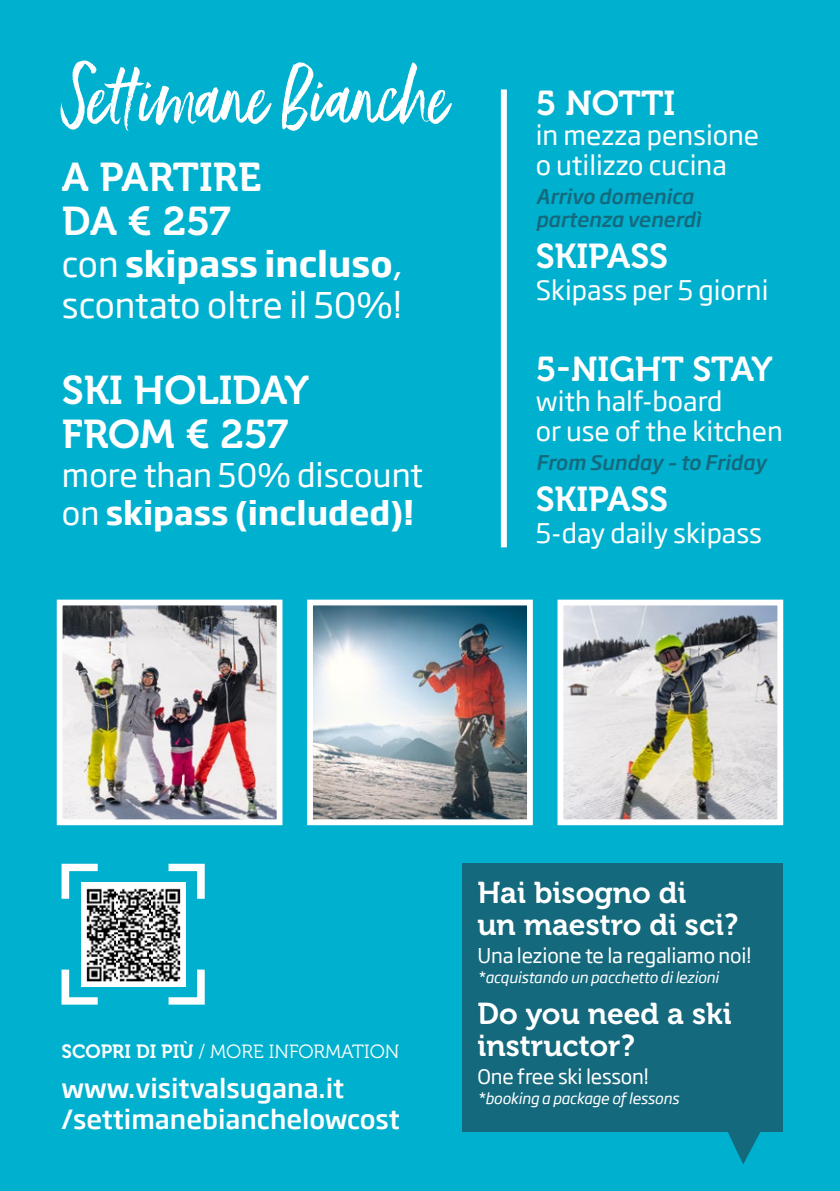
<style>
.page{position:relative;width:840px;height:1191px;background:#fff}
.page>*{position:absolute;margin:0;border:0;box-sizing:border-box;transform-origin:0 0}
.t1{font:73.8px "Ernestand Emily";color:#fff;scale:.88 1}
.t2{font:40px/44px "Museo 700";color:#fff}
.t3{font:34.6px/41.6px "Soho Gothic Std";color:#fff}
.t4{font:34.4px "Museo 700";color:#fff}
.t5{font:32px/38.4px "Soho Gothic Std";color:#fff}
.t6{font:30px/32px "Museo 700";color:#fff}
.t7{font:26.4px/30px "Soho Gothic Std";color:#fff}
.t8{font:500 26px/31px "Soho Gothic Std";color:#fff}
.t9{font:20px "Soho Gothic Std";letter-spacing:-.01em;color:#fff}
.t10{font:italic 500 19.8px/22.6px "Soho Gothic Std";color:#14697d}
.t11{font:19.2px "Museo 300";color:#fff}
.t12{font:italic 15px "Soho Gothic Std";letter-spacing:-.01em;color:#fff}
.s1{font-family:"Museo 700";font-size:34.4px}
.s2{font-weight:700}
.s3{font-family:"Museo 700"}
</style>
<div class="page">
<div style="left:0;top:0;width:839px;height:1191px;background:#00b0cf"></div>
<img style="left:564px;top:606px;width:211px;height:212px">
<div style="left:557px;top:599px;width:225px;height:226px;border:6px solid #fff"></div>
<img style="left:314px;top:606px;width:211px;height:212px">
<div style="left:307px;top:599px;width:225px;height:226px;border:6px solid #fff"></div>
<img style="left:64px;top:606px;width:211px;height:212px">
<div style="left:57px;top:599px;width:225px;height:226px;border:6px solid #fff"></div>
<svg style="left:168px;top:863px;width:37px;height:35px"></svg>
<svg style="left:61px;top:863px;width:37px;height:35px"></svg>
<svg style="left:168px;top:969px;width:37px;height:35px"></svg>
<svg style="left:61px;top:969px;width:37px;height:35px"></svg>
<div style="left:81px;top:883px;width:104px;height:104px;background:#fff"></div>
<img style="left:86px;top:888px;width:94px;height:93px">
<div style="left:462px;top:863px;width:320px;height:269px;background:#14697d"></div>
<svg style="left:728px;top:1132px;width:32px;height:32px"></svg>
<div style="left:500px;top:89px;width:6px;height:458px;background:#fff"></div>
<h1 class="t1" style="left:62px;top:50px;width:698px">Settimane Bianche <span class="s1">5 NOTTI</span></h1>
<p class="t7" style="left:535px;top:121px;width:225px">in mezza pensione o utilizzo cucina</p>
<p class="t10" style="left:535px;top:186px;width:166px">Arrivo domenica partenza venerdì</p>
<h3 class="t4" style="left:535px;top:237px;width:134px">SKIPASS</h3>
<p class="t7" style="left:535px;top:275px;width:234px">Skipass per 5 giorni</p>
<h2 class="t2" style="left:62px;top:156px;width:200px">A PARTIRE<br>DA € 257</h2>
<h3 class="t3" style="left:62px;top:244px;width:342px">con <span class="s2">skipass incluso</span>, scontato oltre il 50%!</h3>
<h2 class="t2" style="left:62px;top:369px;width:248px">SKI HOLIDAY<br>FROM € 257</h2>
<p class="t5" style="left:62px;top:456px;width:362px">more than 50% discount on <span class="s2">skipass (included)!</span></p>
<h3 class="t4" style="left:535px;top:350px;width:238px">5-NIGHT STAY</h3>
<p class="t7" style="left:535px;top:386px;width:249px">with half-board<br>or use of the kitchen</p>
<p class="t10" style="left:535px;top:451px;width:232px">From Sunday – to Friday</p>
<h3 class="t4" style="left:535px;top:480px;width:134px">SKIPASS</h3>
<p class="t7" style="left:535px;top:518px;width:228px">5-day daily skipass</p>
<p class="t11" style="left:61px;top:1040px;width:339px"><span class="s3">SCOPRI DI PIÙ</span> / MORE INFORMATION</p>
<p class="t8" style="left:61px;top:1073px;width:340px">www.visitvalsugana.it /settimanebianchelowcost</p>
<p class="t6" style="left:477px;top:877px;width:262px">Hai bisogno di<br>un maestro di sci?</p>
<p class="t9" style="left:477px;top:943px;width:275px">Una lezione te la regaliamo noi!</p>
<p class="t12" style="left:477px;top:968px;width:243px">*acquistando un pacchetto di lezioni</p>
<p class="t6" style="left:477px;top:998px;width:255px">Do you need a ski instructor?</p>
<p class="t9" style="left:477px;top:1064px;width:173px">One free ski lesson!</p>
<p class="t12" style="left:477px;top:1089px;width:203px">*booking a package of lessons</p>
</div>
